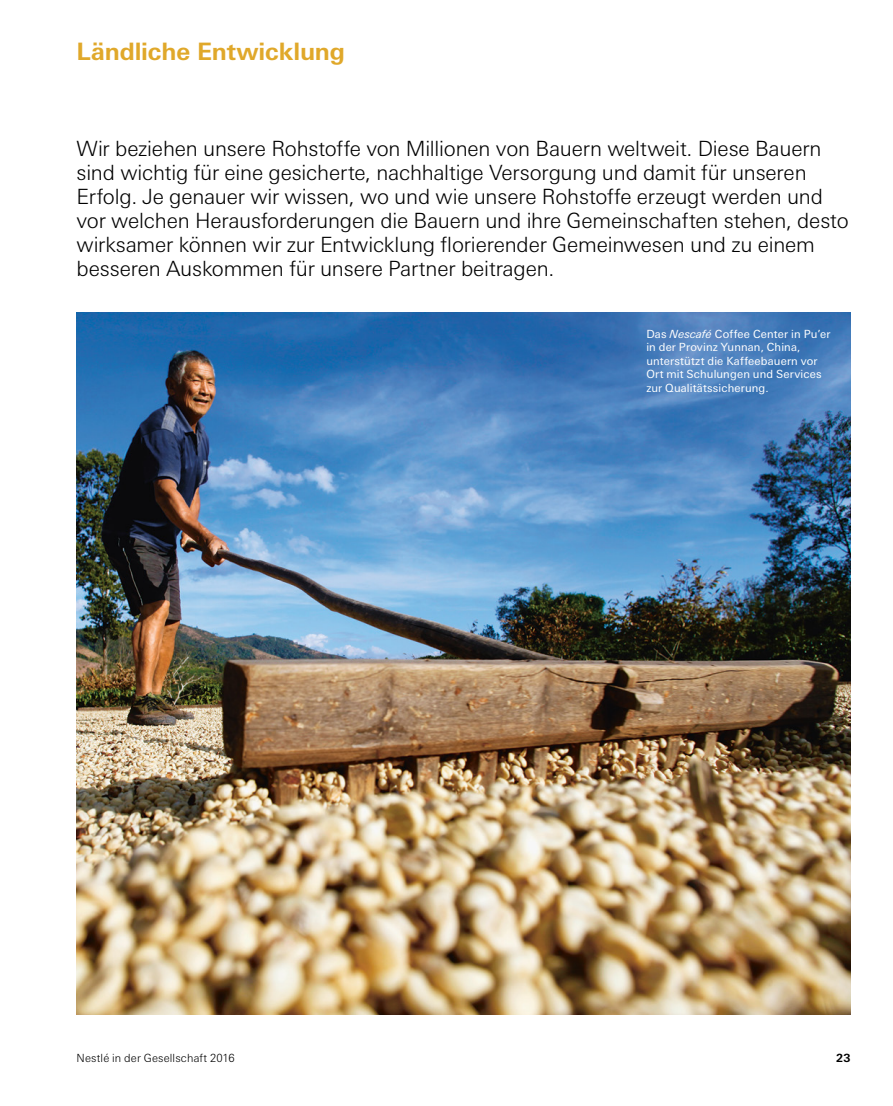
<style>
.page{position:relative;width:893px;height:1106px;background:#fff}
.page>*{position:absolute;margin:0;border:0;box-sizing:border-box;transform-origin:0 0}
._16_18_Bold{font:700 24px "LT Univers Basic";letter-spacing:-.005em;color:#e0a82a}
._14_16_Light__chapea{font:300 21px/24px "LT Univers Basic";letter-spacing:-.01em;color:#000}
._7_5_9_Regular{font:11.25px/13.5px "LT Univers Basic";letter-spacing:.015em;color:#fff}
.t1{font:300 11.25px "LT Univers Basic";letter-spacing:.015em;color:#000}
.t2{font:700 11.25px "LT Univers Basic";color:#000}
.s1{font-style:italic}
</style>
<div class="page">
<img style="left:77px;top:313px;width:773px;height:702px">
<p class="_16_18_Bold" style="left:77px;top:37px;width:270px">Ländliche Entwicklung</p>
<p class="_14_16_Light__chapea" style="left:77px;top:136px;width:774px">Wir beziehen unsere Rohstoffe von Millionen von Bauern weltweit. Diese Bauern sind wichtig für eine gesicherte, nachhaltige Versorgung und damit für unseren Erfolg. Je genauer wir wissen, wo und wie unsere Rohstoffe erzeugt werden und vor welchen Herausforderungen die Bauern und ihre Gemeinschaften stehen, desto wirksamer können wir zur Entwicklung florierender Gemeinwesen und zu einem besseren Auskommen für unsere Partner beitragen.</p>
<p class="_7_5_9_Regular" style="left:646px;top:327px;width:186px">Das <span class="s1">Nescafé</span> Coffee Center in Pu’er in der Provinz Yunnan, China, unterstützt die Kaffeebauern vor<br>Ort mit Schulungen und Services zur Qualitätssicherung.</p>
<p class="t1" style="left:77px;top:1051px;width:160px">Nestlé in der Gesellschaft 2016</p>
<p class="t2" style="left:836px;top:1051px;width:16px">23</p>
</div>
